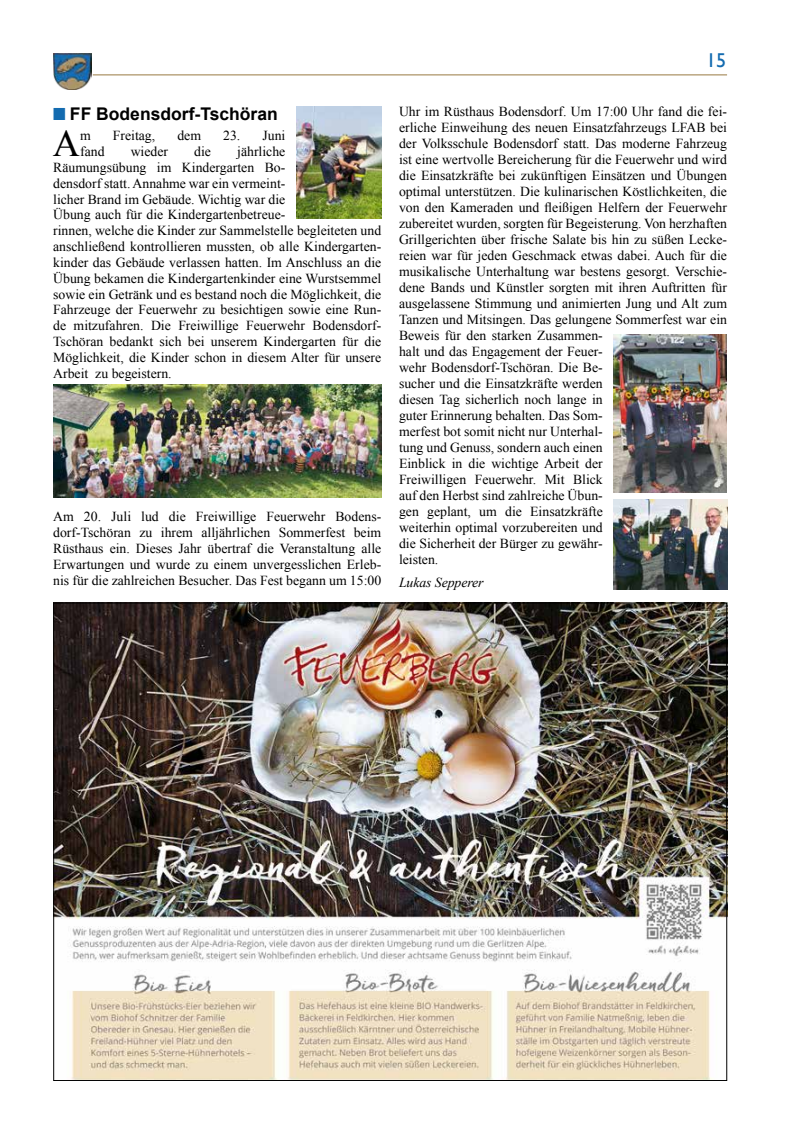
<style>
.page{position:relative;width:798px;height:1134px;background:#fff}
.page>*{position:absolute;margin:0;border:0;box-sizing:border-box;transform-origin:0 0}
.t1{font:37.62px "Times New Roman";color:#000}
.t2{font:20px "Gill Sans";color:#136bb0}
.t3{font:700 17.5px "Arial";color:#000}
.t4{font:13.75px/16px "Times New Roman";color:#000}
.t5{font:italic 13.75px "Times New Roman";letter-spacing:-.005em;color:#000}
.s1{color:#136bb0}
</style>
<div class="page">
<hr style="left:93px;top:74px;width:633px;height:1px;background:#ad9468">
<img style="left:53px;top:53px;width:38px;height:37px">
<img style="left:53px;top:384px;width:328px;height:113px">
<img style="left:296px;top:106px;width:85px;height:113px">
<img style="left:613px;top:499px;width:113px;height:90px">
<img style="left:613px;top:334px;width:113px;height:159px">
<img style="left:55px;top:605px;width:669px;height:474px">
<p class="t3" style="left:53px;top:102px;width:226px"><span class="s1">■</span> FF Bodensdorf-Tschöran</p>
<h1 class="t1" style="left:53px;top:118px;width:29px">A</h1>
<p class="t4" style="left:80px;top:128px;width:12px">m</p>
<p class="t4" style="left:113px;top:128px;width:44px">Freitag,</p>
<p class="t4" style="left:177px;top:128px;width:25px">dem</p>
<p class="t4" style="left:223px;top:128px;width:64px">23. Juni</p>
<p class="t4" style="left:53px;top:144px;width:329px;text-indent:184px">jährliche Räumungsübung im Kindergarten Bo-<br>densdorf statt. Annahme war ein vermeint-<br>licher Brand im Gebäude. Wichtig war die<br>Übung auch für die Kindergartenbetreue-<br>rinnen, welche die Kinder zur Sammelstelle begleiteten und anschließend kontrollieren mussten, ob alle Kindergarten&shy;kinder das Gebäude verlassen hatten. Im Anschluss an die Übung bekamen die Kindergartenkinder eine Wurstsemmel sowie ein Getränk und es bestand noch die Möglichkeit, die Fahrzeuge der Feuerwehr zu besichtigen sowie eine Run&shy;de mitzufahren. Die Freiwillige Feuerwehr Bodensdorf-Tschöran bedankt sich bei unserem Kindergarten für die Möglichkeit, die Kinder schon in diesem Alter für unsere Arbeit zu begeistern.</p>
<p class="t4" style="left:80px;top:143px;width:26px">fand</p>
<p class="t4" style="left:131px;top:143px;width:39px">wieder</p>
<p class="t4" style="left:194px;top:143px;width:18px">die</p>
<p class="t4" style="left:53px;top:508px;width:329px;text-align:justify">Am 20. Juli lud die Freiwillige Feuerwehr Bodens&shy;dorf-Tschöran zu ihrem alljährlichen Sommerfest beim Rüsthaus ein. Dieses Jahr übertraf die Veranstaltung alle Erwartungen und wurde zu einem unvergesslichen Erleb&shy;nis für die zahlreichen Besucher. Das Fest begann um 15:00</p>
<h2 class="t2" style="left:706px;top:49px;width:21px">15</h2>
<p class="t4" style="left:399px;top:103px;width:329px">Uhr im Rüsthaus Bodensdorf. Um 17:00 Uhr fand die fei&shy;erliche Einweihung des neuen Einsatzfahrzeugs LFAB bei der Volksschule Bodensdorf statt. Das moderne Fahrzeug ist eine wertvolle Bereicherung für die Feuerwehr und wird die Einsatzkräfte bei zukünftigen Einsätzen und Übungen optimal unterstützen. Die kulinarischen Köstlichkeiten, die von den Kameraden und fleißigen Helfern der Feuerwehr zubereitet wurden, sorgten für Begeisterung. Von herzhaften Grillgerichten über frische Salate bis hin zu süßen Lecke&shy;reien war für jeden Geschmack etwas dabei. Auch für die musikalische Unterhaltung war bestens gesorgt. Verschie&shy;dene Bands und Künstler sorgten mit ihren Auftritten für ausgelassene Stimmung und animierten Jung und Alt zum Tanzen und Mitsingen. Das gelungene Sommerfest war ein Beweis für den starken Zusammen-<br>halt und das Engagement der Feuer-<br>wehr Bodensdorf-Tschöran. Die Be-<br>sucher und die Einsatzkräfte werden<br>diesen Tag sicherlich noch lange in<br>guter Erinnerung behalten. Das Som-<br>merfest bot somit nicht nur Unterhal-<br>tung und Genuss, sondern auch einen<br>Einblick in die wichtige Arbeit der<br>Freiwilligen Feuerwehr. Mit Blick<br>auf den Herbst sind zahlreiche Übun-<br>gen geplant, um die Einsatzkräfte<br>weiterhin optimal vorzubereiten und<br>die Sicherheit der Bürger zu gewähr-<br>leisten.</p>
<p class="t5" style="left:399px;top:572px;width:86px">Lukas Sepperer</p>
</div>
